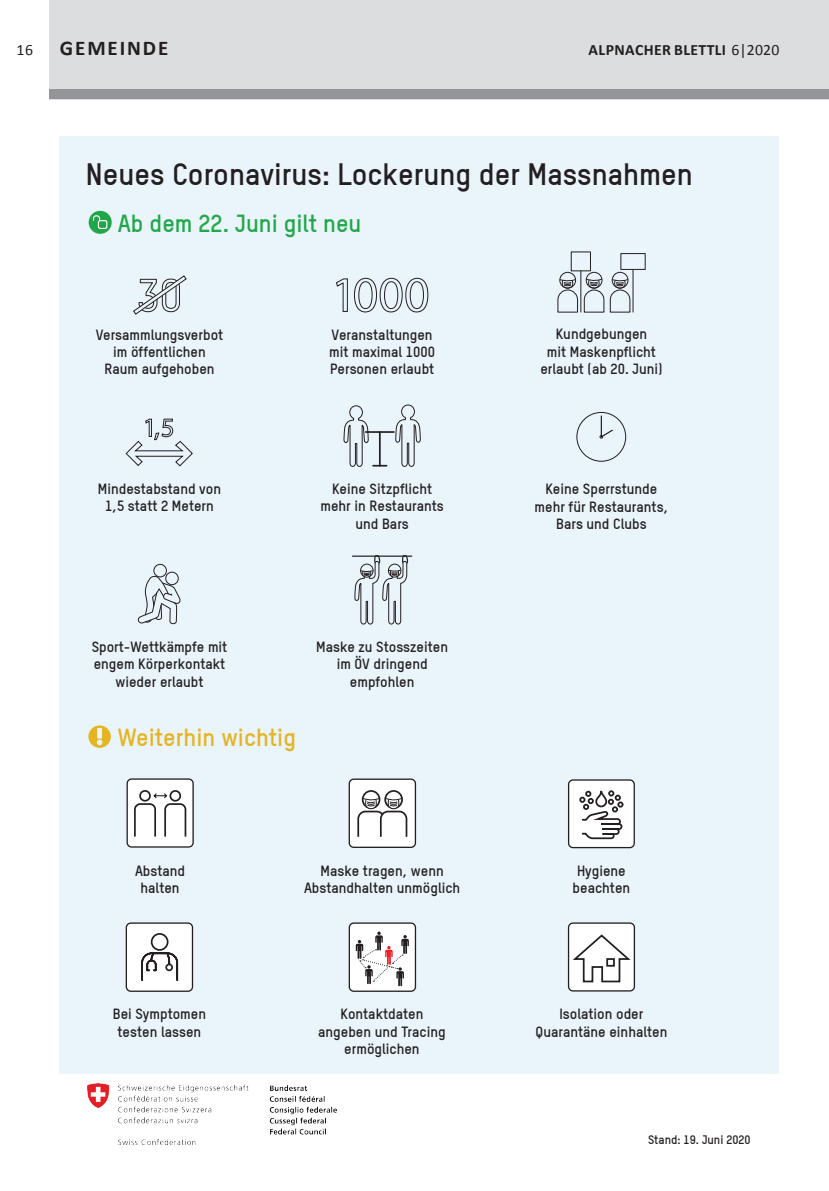
<style>
.page{position:relative;width:829px;height:1191px;background:#fff}
.page>*{position:absolute;margin:0;border:0;box-sizing:border-box;transform-origin:0 0}
.t1{font:700 30.28px "TSTARW00";color:#231f20}
.t2{font:700 24.15px "TSTARW00";color:#21a749}
.t3{font:700 24.15px "TSTARW00";color:#e5b421}
.t4{font:700 21px "Calibri";letter-spacing:.09em;color:#231f20}
.t5{font:700 15.75px "Calibri";letter-spacing:.025em;color:#231f20}
.t6{font:15.75px "Calibri";color:#231f20}
.t7{font:700 14.53px/17.3px "TSTARW00";color:#231f20;text-align:center}
.t8{font:700 12.08px "TSTARW00";color:#231f20}
.s1{font-weight:400}
</style>
<div class="page">
<div style="left:50px;top:0;width:778px;height:99px;background:#dcdddf"></div>
<div style="left:50px;top:89px;width:778px;height:10px;background:#939598"></div>
<div style="left:60px;top:136px;width:719px;height:1018px;background:#eaf4fb"></div>
<div style="left:89px;top:211px;width:23px;height:23px;background:#21a749;border-radius:50%"></div>
<div style="left:98px;top:220px;width:9px;height:9px;border:1px solid #fff;border-radius:2px"></div>
<svg style="left:92px;top:215px;width:9px;height:6px"></svg>
<div style="left:60px;top:1074px;width:719px;height:80px;background:#fff"></div>
<div style="left:88px;top:725px;width:23px;height:23px;background:#e5b421;border-radius:50%"></div>
<svg style="left:97px;top:728px;width:5px;height:17px"></svg>
<img style="left:88px;top:1083px;width:248px;height:61px">
<div style="left:153px;top:564px;width:14px;height:13px;border:1px solid #231f20;border-radius:50%"></div>
<div style="left:165px;top:572px;width:14px;height:13px;border:1px solid #231f20;border-radius:50%"></div>
<svg style="left:137px;top:575px;width:44px;height:49px"></svg>
<svg style="left:336px;top:277px;width:92px;height:36px"></svg>
<svg style="left:125px;top:418px;width:68px;height:49px"></svg>
<div style="left:349px;top:923px;width:66px;height:68px;background:#fff;border-radius:4px"></div>
<div style="left:348px;top:922px;width:68px;height:70px;border:1px solid #231f20;border-radius:4px"></div>
<svg style="left:356px;top:931px;width:53px;height:55px"></svg>
<div style="left:126px;top:923px;width:66px;height:68px;background:#fff;border-radius:4px"></div>
<div style="left:126px;top:922px;width:67px;height:70px;border:1px solid #231f20;border-radius:4px"></div>
<svg style="left:141px;top:952px;width:38px;height:29px"></svg>
<div style="left:151px;top:933px;width:17px;height:17px;border:2px solid #231f20;border-radius:50%"></div>
<div style="left:127px;top:779px;width:66px;height:68px;background:#fff;border-radius:4px"></div>
<div style="left:126px;top:778px;width:68px;height:69px;border:1px solid #231f20;border-radius:4px"></div>
<svg style="left:134px;top:790px;width:53px;height:47px"></svg>
<div style="left:568px;top:780px;width:66px;height:67px;background:#fff;border-radius:4px"></div>
<div style="left:568px;top:779px;width:66px;height:69px;border:1px solid #231f20;border-radius:4px"></div>
<svg style="left:579px;top:790px;width:45px;height:50px"></svg>
<div style="left:349px;top:779px;width:66px;height:68px;background:#fff;border-radius:4px"></div>
<div style="left:348px;top:778px;width:68px;height:70px;border:1px solid #231f20;border-radius:4px"></div>
<div style="left:362px;top:790px;width:18px;height:19px;border:2px solid #231f20;border-radius:50%"></div>
<div style="left:384px;top:790px;width:19px;height:19px;border:2px solid #231f20;border-radius:50%"></div>
<svg style="left:357px;top:797px;width:51px;height:40px"></svg>
<div style="left:568px;top:923px;width:66px;height:68px;background:#fff;border-radius:4px"></div>
<div style="left:568px;top:922px;width:67px;height:69px;border:1px solid #231f20;border-radius:4px"></div>
<svg style="left:573px;top:934px;width:58px;height:49px"></svg>
<div style="left:559px;top:272px;width:17px;height:16px;border:1px solid #231f20;border-radius:50%"></div>
<div style="left:585px;top:272px;width:17px;height:16px;border:1px solid #231f20;border-radius:50%"></div>
<div style="left:611px;top:272px;width:17px;height:16px;border:1px solid #231f20;border-radius:50%"></div>
<hr style="left:580px;top:271px;width:1px;height:41px;background:#231f20">
<div style="left:620px;top:253px;width:25px;height:17px;border:1px solid #231f20"></div>
<hr style="left:632px;top:269px;width:1px;height:43px;background:#231f20">
<svg style="left:557px;top:278px;width:73px;height:35px"></svg>
<div style="left:576px;top:412px;width:50px;height:50px;border:1px solid #231f20;border-radius:50%"></div>
<svg style="left:599px;top:415px;width:15px;height:24px"></svg>
<svg style="left:395px;top:404px;width:26px;height:63px"></svg>
<hr style="left:365px;top:431px;width:29px;height:2px;background:#231f20">
<svg style="left:343px;top:405px;width:43px;height:62px"></svg>
<hr style="left:352px;top:555px;width:60px;height:2px;background:#231f20">
<svg style="left:354px;top:555px;width:54px;height:70px"></svg>
<svg style="left:133px;top:275px;width:54px;height:40px"></svg>
<p class="t6" style="left:17px;top:40px;width:18px">16</p>
<h3 class="t4" style="left:60px;top:34px;width:110px">GEMEINDE</h3>
<p class="t5" style="left:588px;top:40px;width:192px">ALPNACHER BLETTLI <span class="s1">6|2020</span></p>
<h1 class="t1" style="left:86px;top:156px;width:608px">Neues Coronavirus: Lockerung der Massnahmen</h1>
<h2 class="t2" style="left:118px;top:209px;width:245px">Ab dem 22. Juni gilt neu</h2>
<p class="t7" style="left:96px;top:325px;width:129px">Versammlungsverbot im öffentlichen<br>Raum aufgehoben</p>
<p class="t7" style="left:540px;top:325px;width:124px">Kundgebungen<br>mit Maskenpflicht erlaubt (ab 20. Juni)</p>
<p class="t7" style="left:329px;top:325px;width:107px;text-align:left">Veranstaltungen mit maximal 1000<br>Personen erlaubt</p>
<p class="t7" style="left:98px;top:480px;width:125px">Mindestabstand von<br>1,5 statt 2 Metern</p>
<p class="t7" style="left:320px;top:480px;width:125px">Keine Sitzpflicht mehr in Restaurants und Bars</p>
<p class="t7" style="left:92px;top:638px;width:137px">Sport-Wettkämpfe mit engem Körperkontakt wieder erlaubt</p>
<p class="t7" style="left:316px;top:638px;width:133px">Maske zu Stosszeiten im ÖV dringend empfohlen</p>
<h2 class="t3" style="left:118px;top:723px;width:180px">Weiterhin wichtig</h2>
<p class="t7" style="left:534px;top:480px;width:135px">Keine Sperrstunde mehr für Restaurants,<br>Bars und Clubs</p>
<p class="t7" style="left:304px;top:861px;width:158px">Maske tragen, wenn<br>Abstandhalten unmöglich</p>
<p class="t7" style="left:135px;top:861px;width:52px">Abstand halten</p>
<p class="t7" style="left:572px;top:861px;width:59px">Hygiene beachten</p>
<p class="t7" style="left:113px;top:1005px;width:95px">Bei Symptomen testen lassen</p>
<p class="t7" style="left:318px;top:1005px;width:129px">Kontaktdaten angeben und Tracing ermöglichen</p>
<p class="t7" style="left:535px;top:1005px;width:133px">Isolation oder<br>Quarantäne einhalten</p>
<p class="t8" style="left:648px;top:1132px;width:104px">Stand: 19. Juni 2020</p>
</div>
